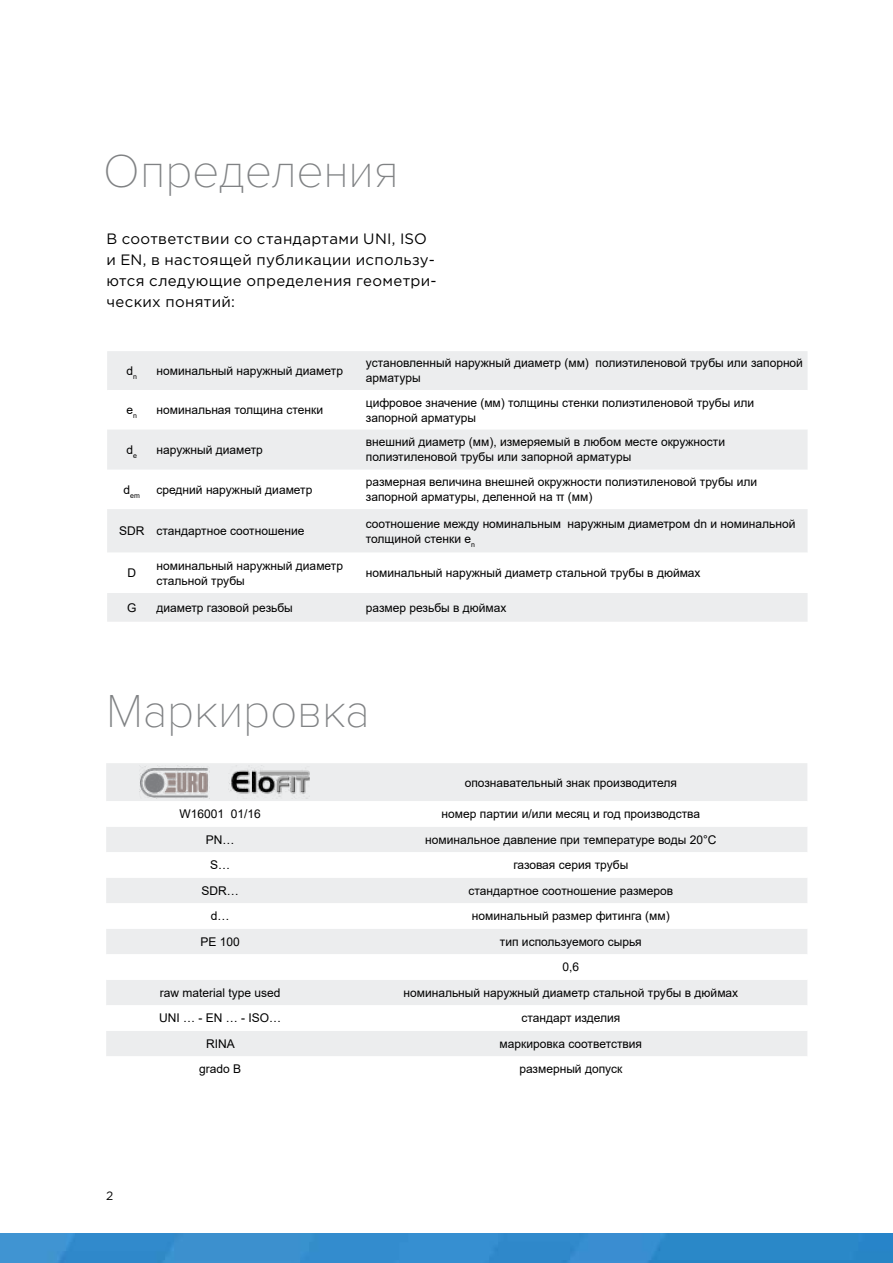
<style>
.page{position:relative;width:893px;height:1263px;background:#fff}
.page>*{position:absolute;margin:0;border:0;box-sizing:border-box;transform-origin:0 0}
.t1{font:100 48px "Proxima Nova T";letter-spacing:-.005em;color:#808284}
.t2{font:15px/21px "Gotham Pro";letter-spacing:.025em;color:#000}
.t3{font:12px/15px "Arial";color:#000}
.t4{font:12px "Gotham Pro";color:#000}
.t5{font:7.05px "Arial";color:#000}
</style>
<div class="page">
<img style="left:0;top:1233px;width:893px;height:30px">
<div style="left:107px;top:351px;width:701px;height:271px;background:#ecedee"></div>
<svg style="left:107px;top:390px;width:701px;height:203px"></svg>
<div style="left:106px;top:763px;width:701px;height:38px;background:#ecedee"></div>
<svg style="left:106px;top:827px;width:701px;height:229px;fill:#ecedee"></svg>
<img style="left:229px;top:765px;width:82px;height:33px">
<img style="left:139px;top:765px;width:71px;height:34px">
<h1 class="t1" style="left:103px;top:151px;width:297px">Oпределения</h1>
<p class="t2" style="left:107px;top:228px;width:332px">В соответствии со стандартами UNI, ISO и EN, в настоящей публикации использу&shy;ются следующие определения геометри&shy;ческих понятий:</p>
<p class="t3" style="left:127px;top:363px;width:12px">d<sub>n</sub></p>
<p class="t3" style="left:157px;top:363px;width:188px">номинальный наружный диаметр</p>
<p class="t3" style="left:366px;top:356px;width:439px">установленный наружный диаметр (мм) полиэтиленовой трубы или запорной арматуры</p>
<p class="t3" style="left:127px;top:402px;width:12px">e<sub>n</sub></p>
<p class="t3" style="left:157px;top:402px;width:168px">номинальная толщина стенки</p>
<p class="t3" style="left:366px;top:395px;width:390px">цифровое значение (мм) толщины стенки полиэтиленовой трубы или запорной арматуры</p>
<p class="t3" style="left:127px;top:442px;width:12px">d<sub>e</sub></p>
<p class="t3" style="left:157px;top:442px;width:108px">наружный диаметр</p>
<p class="t3" style="left:366px;top:435px;width:361px">внешний диаметр (мм), измеряемый в любом месте окружности полиэтиленовой трубы или запорной арматуры</p>
<p class="t5" style="left:124px;top:491px;width:18px"><sup>d</sup>em</p>
<p class="t3" style="left:157px;top:482px;width:157px">средний наружный диаметр</p>
<p class="t3" style="left:366px;top:474px;width:393px">размерная величина внешней окружности полиэтиленовой трубы или запорной арматуры, деленной на π (мм)</p>
<p class="t3" style="left:119px;top:524px;width:187px">SDR стандартное соотношение</p>
<p class="t3" style="left:366px;top:516px;width:431px">соотношение между номинальным наружным диаметром dn и номинальной толщиной стенки e<sub>n</sub></p>
<p class="t3" style="left:128px;top:565px;width:10px">D</p>
<p class="t3" style="left:157px;top:558px;width:188px">номинальный наружный диаметр стальной трубы</p>
<p class="t3" style="left:366px;top:565px;width:336px">номинальный наружный диаметр стальной трубы в дюймах</p>
<p class="t3" style="left:127px;top:600px;width:11px">G</p>
<p class="t3" style="left:157px;top:600px;width:138px">диаметр газовой резьбы</p>
<p class="t3" style="left:366px;top:600px;width:142px">размер резьбы в дюймах</p>
<h1 class="t1" style="left:106px;top:691px;width:265px">Маркировка</h1>
<p class="t3" style="left:465px;top:775px;width:214px">опознавательный знак производителя</p>
<p class="t4" style="left:106px;top:1188px;width:9px">2</p>
<p class="t3" style="left:180px;top:806px;width:83px">W16001 01/16</p>
<p class="t3" style="left:442px;top:806px;width:260px">номер партии и/или месяц и год производства</p>
<p class="t3" style="left:206px;top:832px;width:30px">PN…</p>
<p class="t3" style="left:425px;top:832px;width:293px">номинальное давление при температуре воды 20°С</p>
<p class="t3" style="left:210px;top:858px;width:22px">S…</p>
<p class="t3" style="left:513px;top:857px;width:116px">газовая серия трубы</p>
<p class="t3" style="left:202px;top:883px;width:39px">SDR…</p>
<p class="t3" style="left:469px;top:883px;width:206px">стандартное соотношение размеров</p>
<p class="t3" style="left:211px;top:908px;width:20px">d…</p>
<p class="t3" style="left:472px;top:908px;width:199px">номинальный размер фитинга (мм)</p>
<p class="t3" style="left:201px;top:934px;width:41px">PE 100</p>
<p class="t3" style="left:500px;top:929px;width:143px;line-height:25.5px;text-align:center">тип используемого сырья<br>0,6</p>
<p class="t3" style="left:160px;top:985px;width:122px">raw material type used</p>
<p class="t3" style="left:403px;top:985px;width:336px">номинальный наружный диаметр стальной трубы в дюймах</p>
<p class="t3" style="left:159px;top:1011px;width:124px">UNI … - EN … - ISO…</p>
<p class="t3" style="left:521px;top:1011px;width:101px">стандарт изделия</p>
<p class="t3" style="left:206px;top:1036px;width:30px">RINA</p>
<p class="t3" style="left:500px;top:1036px;width:144px">маркировка соответствия</p>
<p class="t3" style="left:199px;top:1062px;width:44px">grado B</p>
<p class="t3" style="left:519px;top:1062px;width:104px">размерный допуск</p>
</div>
